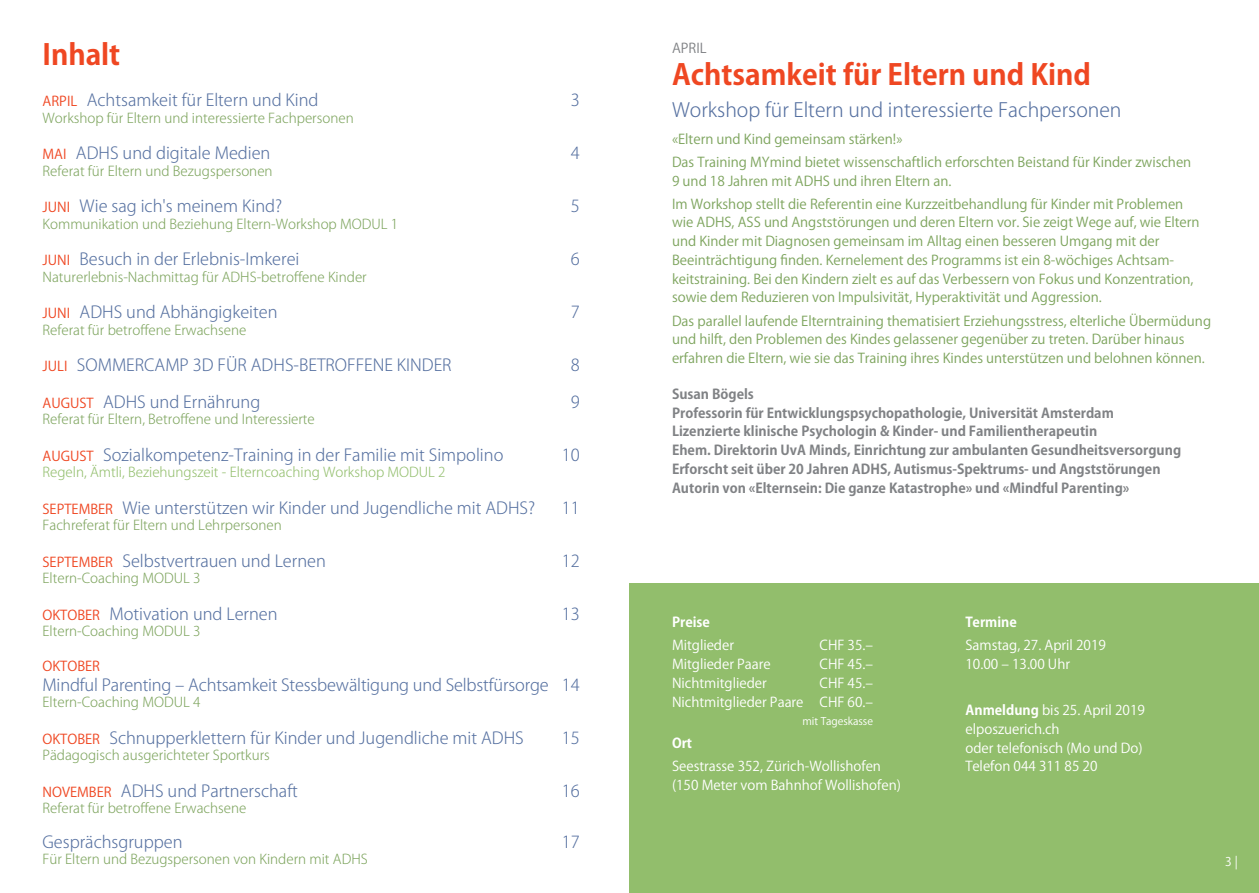
<style>
.page{position:relative;width:1259px;height:893px;background:#fff}
.page>*{position:absolute;margin:0;border:0;box-sizing:border-box;transform-origin:0 0}
.t1{font:700 28.5px "Koz Go Pro";color:#ef4722}
.t2{font:300 19.5px "Koz Go Pro";color:#5570a0}
.t3{font:300 16.5px "Koz Go Pro";color:#5570a0}
.t4{font:13.5px/18.8px "Koz Go Pro";color:#7da45d}
.t5{font:300 13.5px "Koz Go Pro";color:#7da45d}
.t6{font:700 13.5px/18.8px "Koz Go Pro";color:#808285}
.t7{font:13.5px/18.8px "Koz Go Pro";color:#fff}
.t8{font:300 13.5px "Koz Go Pro";color:#92be6c}
.t9{font:700 13.5px "Koz Go Pro";color:#fff}
.t10{font:13.5px "Koz Go Pro";color:#ef4722}
.t11{font:13.5px "Koz Go Pro";color:#808285}
.t12{font:12px "Koz Go Pro";color:#fff}
.t13{font:10.5px "Koz Go Pro";color:#fff}
.s1{font-weight:400;font-size:13.5px;color:#ef4722}
.s2{font-weight:700}
</style>
<div class="page">
<div style="left:629px;top:583px;width:630px;height:310px;background:#92be6c"></div>
<h1 class="t1" style="left:43px;top:37px;width:79px">Inhalt</h1>
<p class="t3" style="left:43px;top:89px;width:277px"><span class="s1">ARPIL</span> Achtsamkeit für Eltern und Kind</p>
<p class="t3" style="left:571px;top:89px;width:10px">3</p>
<p class="t5" style="left:43px;top:109px;width:313px">Workshop für Eltern und interessierte Fachpersonen</p>
<p class="t3" style="left:43px;top:142px;width:229px"><span class="s1">MAI</span> ADHS und digitale Medien</p>
<p class="t3" style="left:571px;top:142px;width:10px">4</p>
<p class="t5" style="left:43px;top:162px;width:232px">Referat für Eltern und Bezugspersonen</p>
<p class="t3" style="left:43px;top:195px;width:241px"><span class="s1">JUNI</span> Wie sag ich's meinem Kind?</p>
<p class="t3" style="left:571px;top:195px;width:10px">5</p>
<p class="t5" style="left:43px;top:215px;width:357px">Kommunikation und Beziehung Eltern-Workshop MODUL 1</p>
<p class="t3" style="left:43px;top:248px;width:258px"><span class="s1">JUNI</span> Besuch in der Erlebnis-Imkerei</p>
<p class="t3" style="left:571px;top:248px;width:10px">6</p>
<p class="t5" style="left:43px;top:268px;width:326px">Naturerlebnis-Nachmittag für ADHS-betroffene Kinder</p>
<p class="t3" style="left:43px;top:301px;width:237px"><span class="s1">JUNI</span> ADHS und Abhängigkeiten</p>
<p class="t3" style="left:571px;top:301px;width:10px">7</p>
<p class="t5" style="left:43px;top:321px;width:205px">Referat für betroffene Erwachsene</p>
<p class="t3" style="left:43px;top:354px;width:410px"><span class="s1">JULI</span> SOMMERCAMP 3D FÜR ADHS-BETROFFENE KINDER</p>
<p class="t3" style="left:571px;top:354px;width:10px">8</p>
<p class="t3" style="left:43px;top:391px;width:219px"><span class="s1">AUGUST</span> ADHS und Ernährung</p>
<p class="t3" style="left:571px;top:391px;width:11px">9</p>
<p class="t5" style="left:43px;top:410px;width:274px">Referat für Eltern, Betroffene und Interessierte</p>
<p class="t3" style="left:43px;top:444px;width:462px"><span class="s1">AUGUST</span> Sozialkompetenz-Training in der Familie mit Simpolino</p>
<p class="t3" style="left:562px;top:444px;width:19px">10</p>
<p class="t8" style="left:43px;top:463px;width:405px">Regeln, Ämtli, Beziehungszeit - Elterncoaching Workshop MODUL 2</p>
<p class="t3" style="left:43px;top:497px;width:494px"><span class="s1">SEPTEMBER</span> Wie unterstützen wir Kinder und Jugendliche mit ADHS?</p>
<p class="t3" style="left:562px;top:497px;width:19px">11</p>
<p class="t5" style="left:43px;top:516px;width:241px">Fachreferat für Eltern und Lehrpersonen</p>
<p class="t3" style="left:43px;top:550px;width:285px"><span class="s1">SEPTEMBER</span> Selbstvertrauen und Lernen</p>
<p class="t3" style="left:562px;top:550px;width:19px">12</p>
<p class="t5" style="left:43px;top:569px;width:159px">Eltern-Coaching MODUL 3</p>
<p class="t3" style="left:43px;top:603px;width:237px"><span class="s1">OKTOBER</span> Motivation und Lernen</p>
<p class="t3" style="left:562px;top:603px;width:19px">13</p>
<p class="t5" style="left:43px;top:623px;width:159px">Eltern-Coaching MODUL 3</p>
<p class="t10" style="left:43px;top:658px;width:59px">OKTOBER</p>
<p class="t3" style="left:43px;top:674px;width:538px">Mindful Parenting – Achtsamkeit Stessbewältigung und Selbstfürsorge 14</p>
<p class="t5" style="left:43px;top:694px;width:159px">Eltern-Coaching MODUL 4</p>
<p class="t3" style="left:43px;top:727px;width:483px"><span class="s1">OKTOBER</span> Schnupperklettern für Kinder und Jugendliche mit ADHS</p>
<p class="t3" style="left:562px;top:727px;width:19px">15</p>
<p class="t5" style="left:43px;top:747px;width:229px">Pädagogisch ausgerichteter Sportkurs</p>
<p class="t3" style="left:43px;top:780px;width:257px"><span class="s1">NOVEMBER</span> ADHS und Partnerschaft</p>
<p class="t3" style="left:562px;top:780px;width:19px">16</p>
<p class="t5" style="left:43px;top:800px;width:205px">Referat für betroffene Erwachsene</p>
<p class="t3" style="left:43px;top:831px;width:142px">Gesprächsgruppen</p>
<p class="t3" style="left:562px;top:831px;width:19px">17</p>
<p class="t5" style="left:43px;top:851px;width:327px">Für Eltern und Bezugspersonen von Kindern mit ADHS</p>
<p class="t11" style="left:672px;top:40px;width:36px">APRIL</p>
<h1 class="t1" style="left:672px;top:56px;width:420px">Achtsamkeit für Eltern und Kind</h1>
<h2 class="t2" style="left:672px;top:97px;width:451px">Workshop für Eltern und interessierte Fachpersonen</h2>
<p class="t4" style="left:672px;top:128px;width:521px;line-height:23px">«Eltern und Kind gemeinsam stärken!»<br>Das Training MYmind bietet wissenschaftlich erforschten Beistand für Kinder zwischen</p>
<p class="t4" style="left:672px;top:170px;width:513px;line-height:23px">9 und 18 Jahren mit ADHS und ihren Eltern an.<br>Im Workshop stellt die Referentin eine Kurzzeitbehandlung für Kinder mit Problemen</p>
<p class="t4" style="left:672px;top:213px;width:529px">wie ADHS, ASS und Angststörungen und deren Eltern vor. Sie zeigt Wege auf, wie Eltern und Kinder mit Diagnosen gemeinsam im Alltag einen besseren Umgang mit der Beeinträchtigung finden. Kernelement des Programms ist ein 8-wöchiges Achtsam&shy;keitstraining. Bei den Kindern zielt es auf das Verbessern von Fokus und Konzentration, sowie dem Reduzieren von Impulsivität, Hyperaktivität und Aggression.</p>
<p class="t4" style="left:672px;top:312px;width:540px">Das parallel laufende Elterntraining thematisiert Erziehungsstress, elterliche Übermüdung und hilft, den Problemen des Kindes gelassener gegenüber zu treten. Darüber hinaus erfahren die Eltern, wie sie das Training ihres Kindes unterstützen und belohnen können.</p>
<p class="t6" style="left:672px;top:385px;width:510px">Susan Bögels<br>Professorin für Entwicklungspsychopathologie, Universität Amsterdam Lizenzierte klinische Psychologin &amp; Kinder- und Familientherapeutin<br>Ehem. Direktorin UvA Minds, Einrichtung zur ambulanten Gesundheitsversorgung Erforscht seit über 20 Jahren ADHS, Autismus-Spektrums- und Angststörungen Autorin von «Elternsein: Die ganze Katastrophe» und «Mindful Parenting»</p>
<p class="t9" style="left:672px;top:614px;width:39px">Preise</p>
<p class="t7" style="left:672px;top:636px;width:64px">Mitglieder</p>
<p class="t7" style="left:819px;top:636px;width:55px">CHF 35.–</p>
<p class="t7" style="left:672px;top:655px;width:100px">Mitglieder Paare</p>
<p class="t7" style="left:819px;top:655px;width:55px">CHF 45.–</p>
<p class="t7" style="left:672px;top:674px;width:96px">Nichtmitglieder</p>
<p class="t7" style="left:672px;top:674px;width:203px;text-align:right">CHF 45.–<br>Nichtmitglieder Paare CHF 60.–</p>
<p class="t13" style="left:802px;top:715px;width:72px">mit Tageskasse</p>
<p class="t9" style="left:672px;top:735px;width:22px">Ort</p>
<p class="t7" style="left:672px;top:757px;width:230px">Seestrasse 352, Zürich-Wollishofen (150 Meter vom Bahnhof Wollishofen)</p>
<p class="t9" style="left:965px;top:614px;width:53px">Termine</p>
<p class="t7" style="left:965px;top:636px;width:142px">Samstag, 27. April 2019<br>10.00 – 13.00 Uhr</p>
<p class="t7" style="left:965px;top:701px;width:181px"><span class="s2">Anmeldung</span> bis 25. April 2019 elposzuerich.ch<br>oder telefonisch (Mo und Do)<br>Telefon 044 311 85 20</p>
<p class="t12" style="left:1225px;top:854px;width:14px">3 |</p>
</div>
